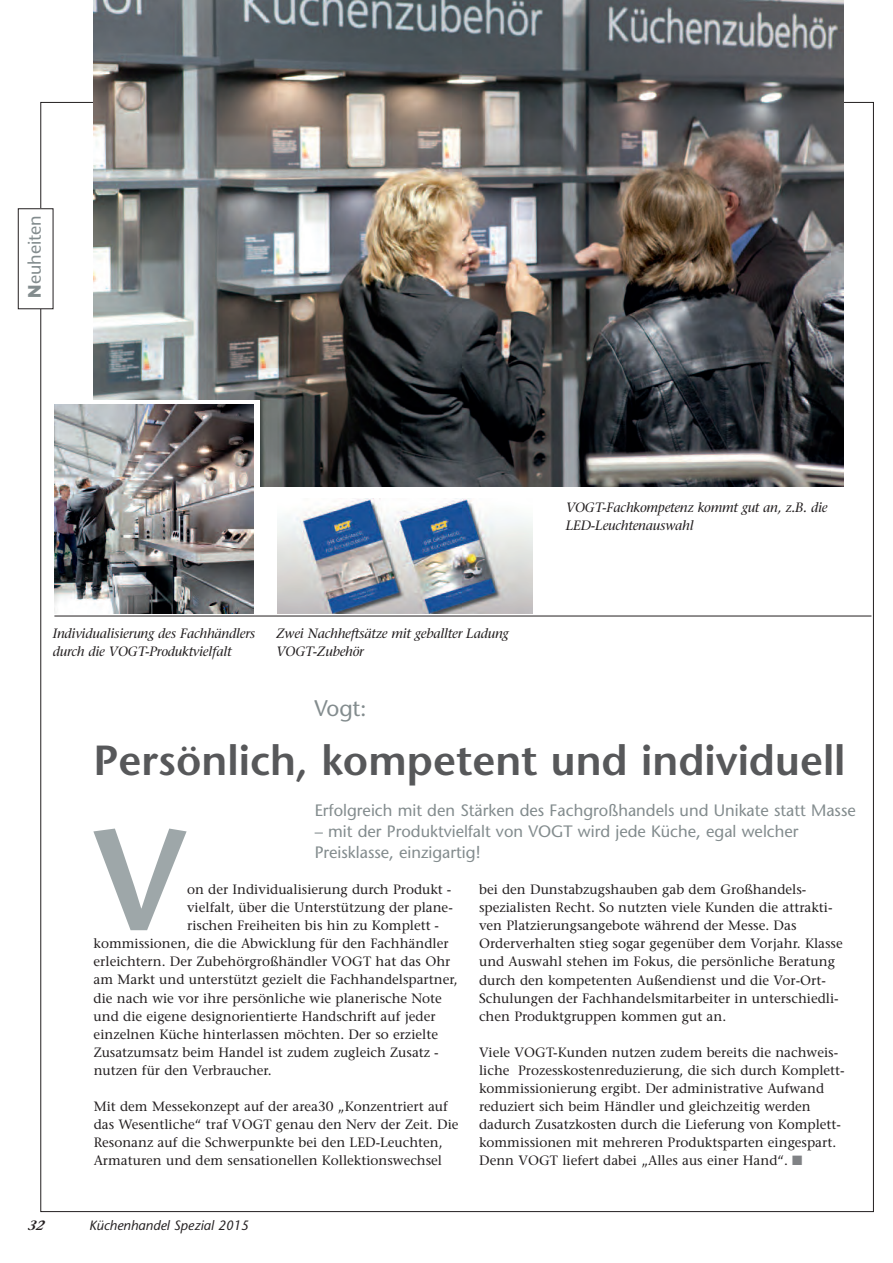
<style>
.page{position:relative;width:893px;height:1263px;background:#fff}
.page>*{position:absolute;margin:0;border:0;box-sizing:border-box;transform-origin:0 0}
.t1{font:600 143.1px "Stone Sans";color:#9ea7a9}
.t2{font:600 42px "Stone Sans";color:#57585a}
.t3{font:22.5px "Stone Sans";color:#838c8e}
.t4{font:18px "Stone Sans";color:#838c8e}
.t5{font:16.5px/21px "Stone Sans";color:#838c8e}
.t6{font:13.5px/18.1px "Stone Serif";color:#231f20}
.t7{font:italic 13.5px/18.1px "Stone Serif";letter-spacing:-.015em;color:#231f20}
.t8{font:italic 13.5px "Stone Sans";color:#231f20}
.t9{font:italic 600 13.5px "Stone Serif";color:#231f20}
.s1{font-weight:700}
.s2{color:#808285}
</style>
<div class="page">
<div style="left:18px;top:208px;width:35px;height:101px;border:1px solid #231f20"></div>
<img style="left:94px;top:0;width:749px;height:486px">
<div style="left:49px;top:400px;width:211px;height:213px;background:#fff"></div>
<img style="left:55px;top:404px;width:198px;height:209px">
<img style="left:278px;top:499px;width:255px;height:114px">
<hr style="left:54px;top:616px;width:817px;height:1px;background:#231f20">
<h3 class="t4" style="left:28px;top:298px;width:84px;rotate:-90deg"><span class="s1">N</span>euheiten</h3>
<p class="t7" style="left:53px;top:626px;width:204px">Individualisierung des Fachhändlers durch die VOGT-Produktvielfalt</p>
<p class="t7" style="left:276px;top:626px;width:234px">Zwei Nachheftsätze mit geballter Ladung<br>VOGT-Zubehör</p>
<h3 class="t3" style="left:315px;top:700px;width:54px">Vogt:</h3>
<p class="t7" style="left:566px;top:499px;width:263px">VOGT-Fachkompetenz kommt gut an, z.B. die<br>LED-Leuchtenauswahl</p>
<h2 class="t2" style="left:94px;top:744px;width:753px">Persönlich, kompetent und individuell</h2>
<p class="t5" style="left:315px;top:801px;width:543px">Erfolgreich mit den Stärken des Fachgroßhandels und Unikate statt Masse</p>
<p class="t5" style="left:315px;top:822px;width:485px">– mit der Produktvielfalt von VOGT wird jede Küche, egal welcher<br>Preisklasse, einzigartig!</p>
<h1 class="t1" style="left:93px;top:825px;width:96px">V</h1>
<p class="t6" style="left:187px;top:882px;width:266px">on der Individualisierung durch Produkt -</p>
<p class="t6" style="left:187px;top:900px;width:267px">vielfalt, über die Unterstützung der plane-</p>
<p class="t6" style="left:187px;top:918px;width:253px">rischen Freiheiten bis hin zu Komplett -</p>
<p class="t6" style="left:94px;top:936px;width:356px">kommissionen, die die Abwicklung für den Fachhändler</p>
<p class="t6" style="left:94px;top:954px;width:358px">erleichtern. Der Zubehörgroßhändler VOGT hat das Ohr</p>
<p class="t6" style="left:94px;top:972px;width:366px">am Markt und unterstützt gezielt die Fachhandelspartner,</p>
<p class="t6" style="left:94px;top:990px;width:350px">die nach wie vor ihre persönliche wie planerische Note</p>
<p class="t6" style="left:94px;top:1008px;width:344px">und die eigene designorientierte Handschrift auf jeder</p>
<p class="t6" style="left:94px;top:1026px;width:346px">einzelnen Küche hinterlassen möchten. Der so erzielte</p>
<p class="t6" style="left:94px;top:1044px;width:346px">Zusatzumsatz beim Handel ist zudem zugleich Zusatz -</p>
<p class="t6" style="left:94px;top:1062px;width:179px">nutzen für den Verbraucher.</p>
<p class="t6" style="left:94px;top:1099px;width:366px">Mit dem Messekonzept auf der area30 „Konzentriert auf das Wesent liche“ traf VOGT genau den Nerv der Zeit. Die Resonanz auf die Schwerpunkte bei den LED-Leuchten, Armaturen und dem sensationellen Kollektionswechsel</p>
<p class="t6" style="left:479px;top:882px;width:365px">bei den Dunstabzugshauben gab dem Großhandels - spezialisten Recht. So nutzten viele Kunden die attrakti&shy;ven Platzie rungs angebote während der Messe. Das Orderverhalten stieg sogar gegenüber dem Vorjahr. Klasse und Auswahl stehen im Fokus, die persönliche Beratung durch den kompetenten Außendienst und die Vor-Ort-Schulungen der Fachhandelsmitarbeiter in unterschiedli&shy;chen Pro dukt gruppen kommen gut an.</p>
<p class="t6" style="left:479px;top:1044px;width:367px">Viele VOGT-Kunden nutzen zudem bereits die nachweis&shy;liche Prozesskostenreduzierung, die sich durch Komplett - kommissionierung ergibt. Der administrative Aufwand reduziert sich beim Händler und gleichzeitig werden dadurch Zusatzkosten durch die Lieferung von Komplett - kommissionen mit mehreren Produktsparten eingespart.<br>Denn VOGT liefert dabei „Alles aus einer Hand“. <span class="s2">■</span></p>
<p class="t9" style="left:28px;top:1220px;width:18px">32</p>
<p class="t8" style="left:89px;top:1220px;width:161px">Küchenhandel Spezial 2015</p>
</div>
